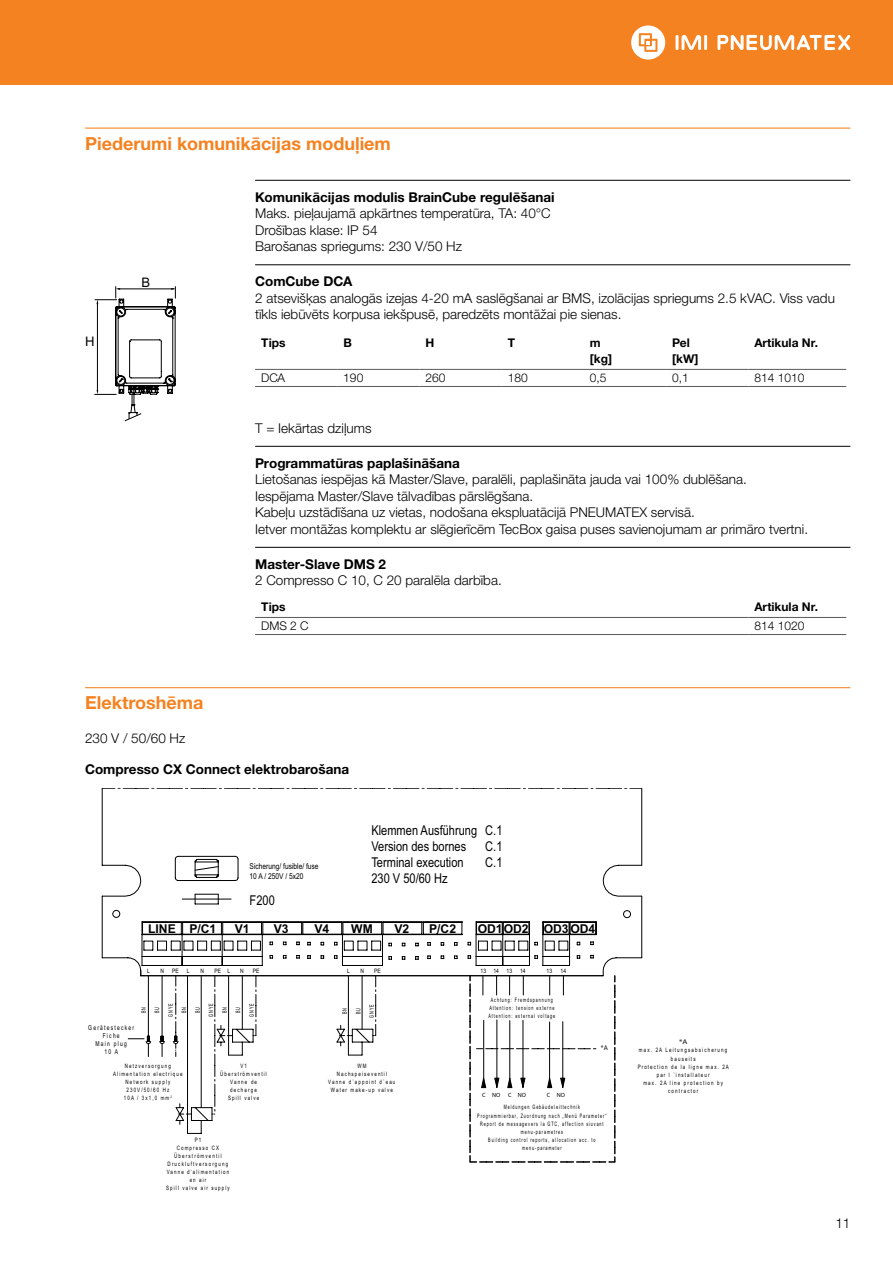
<style>
.page{position:relative;width:893px;height:1263px;background:#fff}
.page>*{position:absolute;margin:0;border:0;box-sizing:border-box;transform-origin:0 0}
.t1{font:700 18px "Helvetica Neue LTW1 G";color:#f58220}
.t2{font:300 13.5px/16.5px "Helvetica Neue LTW1 G";color:#000}
.t3{font:700 13.5px "Helvetica Neue LTW1 G";color:#000}
.t4{font:13.5px/16.2px "Arial Narrow";color:#000}
.t5{font:13.2px "Arial";color:#000}
.t6{font:700 12.15px "Arial";color:#000}
.t7{font:700 12px/16.5px "Helvetica Neue LTW1 G";color:#000}
.t8{font:300 12px "Helvetica Neue LTW1 G";color:#000}
.t9{font:8.1px/9.8px "Arial Narrow";color:#000}
.t10{font:6.75px/8.1px "Arial Narrow";letter-spacing:.2em;color:#000;text-align:center;scale:.9 1}
.t11{font:6.75px "Myriad Pro";color:#000;scale:1.2 1}
.t12{font:6.75px "Myriad Pro";color:#000}
.t13{font:6.15px/8.1px "Arial Narrow";letter-spacing:.2em;color:#000;text-align:center;scale:.9 1}
.t14{font:6.15px/13.5px "Arial Narrow";letter-spacing:.2em;color:#000;text-align:center;scale:.75 1}
.t15{font:6.15px "Arial Narrow";letter-spacing:.2em;color:#000}
.t16{font:6.15px "Myriad Pro";color:#000}
</style>
<div class="page">
<div style="left:0;top:0;width:893px;height:85px;background:#f58220"></div>
<hr style="left:704px;top:35px;width:3px;height:15px;background:#fff">
<svg style="left:676px;top:35px;width:25px;height:15px"></svg>
<svg style="left:631px;top:25px;width:34px;height:35px"></svg>
<svg style="left:717px;top:35px;width:133px;height:15px"></svg>
<hr style="left:85px;top:128px;width:765px;height:1px;background:#f58220">
<hr style="left:255px;top:180px;width:595px;height:1px;background:#000">
<hr style="left:255px;top:264px;width:595px;height:1px;background:#000">
<hr style="left:255px;top:446px;width:595px;height:1px;background:#000">
<hr style="left:255px;top:547px;width:595px;height:1px;background:#000">
<hr style="left:85px;top:687px;width:765px;height:1px;background:#f58220">
<hr style="left:255px;top:369px;width:82px;height:1px;background:#58595b">
<hr style="left:255px;top:386px;width:82px;height:1px;background:#58595b">
<hr style="left:337px;top:369px;width:83px;height:1px;background:#58595b">
<hr style="left:337px;top:386px;width:83px;height:1px;background:#58595b">
<hr style="left:420px;top:369px;width:82px;height:1px;background:#58595b">
<hr style="left:420px;top:386px;width:82px;height:1px;background:#58595b">
<hr style="left:502px;top:369px;width:82px;height:1px;background:#58595b">
<hr style="left:502px;top:386px;width:82px;height:1px;background:#58595b">
<hr style="left:584px;top:369px;width:82px;height:1px;background:#58595b">
<hr style="left:584px;top:386px;width:82px;height:1px;background:#58595b">
<hr style="left:666px;top:369px;width:82px;height:1px;background:#58595b">
<hr style="left:666px;top:386px;width:82px;height:1px;background:#58595b">
<hr style="left:748px;top:369px;width:98px;height:1px;background:#58595b">
<hr style="left:748px;top:386px;width:98px;height:1px;background:#58595b">
<hr style="left:255px;top:617px;width:493px;height:1px;background:#58595b">
<hr style="left:255px;top:634px;width:493px;height:1px;background:#58595b">
<hr style="left:748px;top:617px;width:98px;height:1px;background:#58595b">
<hr style="left:748px;top:634px;width:98px;height:1px;background:#58595b">
<svg style="left:95px;top:287px;width:81px;height:134px"></svg>
<svg style="left:102px;top:788px;width:540px;height:181px"></svg>
<svg style="left:140px;top:865px;width:502px;height:110px"></svg>
<svg style="left:140px;top:921px;width:457px;height:54px"></svg>
<svg style="left:112px;top:894px;width:519px;height:24px"></svg>
<svg style="left:175px;top:941px;width:419px;height:34px"></svg>
<svg style="left:128px;top:975px;width:488px;height:188px"></svg>
<hr style="left:362px;top:976px;width:1px;height:53px;background:#000">
<hr style="left:348px;top:976px;width:1px;height:79px;background:#000">
<h1 class="t1" style="left:85px;top:132px;width:307px">Piederumi komunikācijas moduļiem</h1>
<p class="t3" style="left:255px;top:189px;width:301px">Komunikācijas modulis BrainCube regulēšanai</p>
<p class="t2" style="left:255px;top:205px;width:297px">Maks. pieļaujamā apkārtnes temperatūra, TA: 40°C<br>Drošības klase: IP 54<br>Barošanas spriegums: 230 V/50 Hz</p>
<p class="t3" style="left:255px;top:273px;width:99px">ComCube DCA</p>
<p class="t2" style="left:255px;top:290px;width:581px">2 atsevišķas analogās izejas 4-20 mA saslēgšanai ar BMS, izolācijas spriegums 2.5 kVAC. Viss vadu tīkls iebūvēts korpusa iekšpusē, paredzēts montāžai pie sienas.</p>
<p class="t7" style="left:261px;top:334px;width:26px">Tips</p>
<p class="t7" style="left:343px;top:334px;width:10px">B</p>
<p class="t7" style="left:426px;top:334px;width:10px">H</p>
<p class="t7" style="left:508px;top:334px;width:9px">T</p>
<p class="t7" style="left:590px;top:334px;width:24px">m [kg]</p>
<p class="t7" style="left:672px;top:334px;width:28px">Pel [kW]</p>
<p class="t7" style="left:754px;top:334px;width:65px">Artikula Nr.</p>
<p class="t8" style="left:261px;top:371px;width:26px">DCA</p>
<p class="t8" style="left:343px;top:371px;width:22px">190</p>
<p class="t8" style="left:425px;top:371px;width:22px">260</p>
<p class="t8" style="left:508px;top:371px;width:22px">180</p>
<p class="t8" style="left:590px;top:371px;width:18px">0,5</p>
<p class="t8" style="left:672px;top:371px;width:18px">0,1</p>
<p class="t8" style="left:754px;top:371px;width:52px">814 1010</p>
<p class="t2" style="left:255px;top:420px;width:118px">T = Iekārtas dziļums</p>
<p class="t3" style="left:255px;top:455px;width:206px">Programmatūras paplašināšana</p>
<p class="t2" style="left:255px;top:471px;width:554px">Lietošanas iespējas kā Master/Slave, paralēli, paplašināta jauda vai 100% dublēšana.<br>Iespējama Master/Slave tālvadības pārslēgšana.<br>Kabeļu uzstādīšana uz vietas, nodošana ekspluatācijā PNEUMATEX servisā.<br>Ietver montāžas komplektu ar slēgierīcēm TecBox gaisa puses savienojumam ar primāro tvertni.</p>
<p class="t3" style="left:255px;top:556px;width:132px">Master-Slave DMS 2</p>
<p class="t2" style="left:255px;top:572px;width:248px">2 Compresso C 10, C 20 paralēla darbība.</p>
<p class="t7" style="left:261px;top:598px;width:26px">Tips</p>
<p class="t7" style="left:754px;top:598px;width:65px">Artikula Nr.</p>
<p class="t8" style="left:261px;top:619px;width:49px">DMS 2 C</p>
<p class="t8" style="left:754px;top:619px;width:52px">814 1020</p>
<p class="t5" style="left:142px;top:274px;width:10px">B</p>
<p class="t5" style="left:85px;top:333px;width:11px">H</p>
<h1 class="t1" style="left:85px;top:692px;width:120px">Elektroshēma</h1>
<p class="t2" style="left:85px;top:730px;width:102px">230 V / 50/60 Hz</p>
<p class="t3" style="left:85px;top:761px;width:266px">Compresso CX Connect elektrobarošana</p>
<p class="t9" style="left:250px;top:861px;width:71px">Sicherung/ fusible/ fuse<br>10 A / 250V / 5x20</p>
<p class="t4" style="left:250px;top:891px;width:27px">F200</p>
<p class="t4" style="left:371px;top:821px;width:133px">Klemmen Ausführung C.1<br>Version des bornes</p>
<p class="t4" style="left:485px;top:837px;width:19px">C.1</p>
<p class="t4" style="left:371px;top:853px;width:94px">Terminal execution</p>
<p class="t4" style="left:485px;top:853px;width:19px">C.1</p>
<p class="t4" style="left:371px;top:870px;width:78px">230 V 50/60 Hz</p>
<p class="t6" style="left:148px;top:920px;width:70px">LINE P/C1</p>
<p class="t6" style="left:235px;top:920px;width:16px">V1</p>
<p class="t6" style="left:274px;top:920px;width:16px">V3</p>
<p class="t6" style="left:314px;top:920px;width:16px">V4</p>
<p class="t6" style="left:351px;top:920px;width:23px">WM</p>
<p class="t6" style="left:394px;top:920px;width:16px">V2</p>
<p class="t6" style="left:429px;top:920px;width:29px">P/C2</p>
<p class="t6" style="left:478px;top:920px;width:119px">OD1OD2 OD3OD4</p>
<p class="t15" style="left:147px;top:966px;width:4px">L</p>
<p class="t15" style="left:161px;top:966px;width:5px">N</p>
<p class="t15" style="left:172px;top:966px;width:8px">PE</p>
<p class="t15" style="left:187px;top:966px;width:4px">L</p>
<p class="t15" style="left:200px;top:966px;width:5px">N</p>
<p class="t15" style="left:215px;top:966px;width:17px">PE L</p>
<p class="t15" style="left:240px;top:966px;width:5px">N</p>
<p class="t15" style="left:253px;top:966px;width:8px">PE</p>
<p class="t15" style="left:347px;top:966px;width:4px">L</p>
<p class="t15" style="left:360px;top:966px;width:5px">N</p>
<p class="t15" style="left:374px;top:966px;width:8px">PE</p>
<p class="t15" style="left:481px;top:966px;width:33px">13 14 13</p>
<p class="t15" style="left:520px;top:966px;width:7px">14</p>
<p class="t15" style="left:547px;top:966px;width:7px">13</p>
<p class="t15" style="left:561px;top:966px;width:7px">14</p>
<p class="t14" style="left:137px;top:1017px;width:19px;rotate:-90deg">BN<br>BU<br>GNYE<br>BN<br>BU<br>GNYE<br>BN<br>BU<br>GNYE</p>
<p class="t14" style="left:338px;top:1018px;width:19px;rotate:-90deg">BN<br>BU<br>GNYE</p>
<p class="t10" style="left:88px;top:1023px;width:52px">Gerätestecker<br>Fiche<br>Main plug<br>10 A</p>
<p class="t13" style="left:113px;top:1061px;width:79px">Netzversorgung<br>Alimentation electrique<br>Network supply<br>230V/50/60 Hz<br>10A / 3x1,0 mm <sup>2</sup></p>
<p class="t13" style="left:220px;top:1061px;width:53px">V1<br>Überströmventil<br>Vanne de decharge<br>Spill valve</p>
<p class="t13" style="left:166px;top:1135px;width:72px">P1<br>Compresso CX<br>Überströmventil<br>Druckluftversorgung<br>Vanne d‘alimentation en air<br>Spill valve air supply</p>
<p class="t13" style="left:328px;top:1061px;width:76px">WM<br>Nachspeiseventil<br>Vanne d`appoint d`eau<br>Water make-up valve</p>
<p class="t14" style="left:488px;top:995px;width:91px;line-height:8.1px">Achtung: Fremdspannung<br>Attention: tension externe<br>Attention: external voltage</p>
<p class="t16" style="left:482px;top:1091px;width:20px">C NO</p>
<p class="t16" style="left:508px;top:1091px;width:20px">C NO</p>
<p class="t16" style="left:547px;top:1091px;width:20px">C NO</p>
<p class="t12" style="left:601px;top:1043px;width:8px">*A</p>
<p class="t14" style="left:477px;top:1103px;width:174px;line-height:8.1px">Meldungen Gebäudeleittechnik<br>Programmierbar, Zuordnung nach „Menü Parameter“ Report de messagevers la GTC, affection siuvant menu-parametres<br>Building control reports, allocation acc. to menu-parameter</p>
<p class="t11" style="left:679px;top:1038px;width:8px">*A</p>
<p class="t13" style="left:638px;top:1046px;width:103px">max. 2A Leitungsabsicherung bauseits<br>Protection de la ligne max. 2A par l `installateur<br>max. 2A line protection by contractor</p>
<p class="t2" style="left:835px;top:1215px;width:17px">11</p>
</div>
